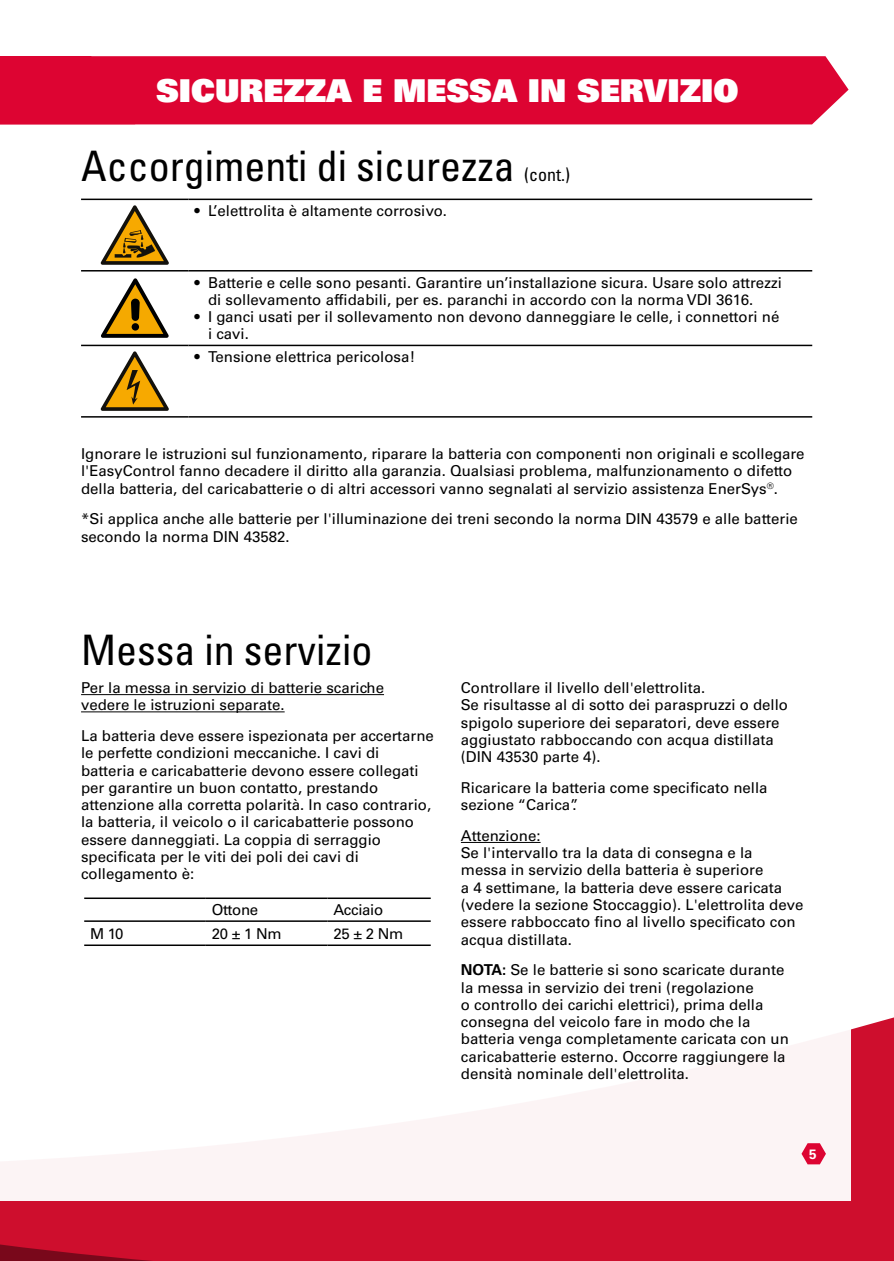
<style>
.page{position:relative;width:894px;height:1261px;background:#fff}
.page>*{position:absolute;margin:0;border:0;box-sizing:border-box;transform-origin:0 0}
.t1{font:condensed 42px "Univers LT Std";color:#000}
.t2{font:31.5px "Univers LT Std X Black";color:#fff}
.t3{font:condensed 18px "Univers LT Std";color:#000}
.t4{font:15px/17.2px "Univers LT Std";color:#000}
.t5{font:15px "Univers LT Std";letter-spacing:-.02em;color:#000}
.t6{font:700 13.5px "Univers LT Std";color:#fff}
.s1{font-weight:700}
</style>
<div class="page">
<div style="left:0;top:1017px;width:893px;height:243px;background:#ce0e2d"></div>
<div style="left:0;top:911px;width:850px;height:289px;background:#fff"></div>
<svg style="left:801px;top:1143px;width:24px;height:21px"></svg>
<div style="left:135px;top:56px;width:713px;height:68px;background:#dd0432"></div>
<div style="left:0;top:56px;width:135px;height:68px;background:#dd0432"></div>
<hr style="left:81px;top:198px;width:107px;height:2px;background:#000">
<hr style="left:188px;top:198px;width:624px;height:2px;background:#000">
<hr style="left:81px;top:270px;width:107px;height:1px;background:#000">
<hr style="left:188px;top:270px;width:624px;height:1px;background:#000">
<hr style="left:81px;top:345px;width:107px;height:1px;background:#000">
<hr style="left:188px;top:345px;width:624px;height:1px;background:#000">
<hr style="left:81px;top:416px;width:107px;height:1px;background:#000">
<hr style="left:188px;top:416px;width:624px;height:1px;background:#000">
<svg style="left:101px;top:205px;width:68px;height:60px"></svg>
<svg style="left:101px;top:278px;width:68px;height:60px"></svg>
<svg style="left:101px;top:351px;width:68px;height:60px"></svg>
<hr style="left:81px;top:694px;width:303px;height:1px;background:#000">
<hr style="left:81px;top:711px;width:203px;height:1px;background:#000">
<hr style="left:84px;top:897px;width:122px;height:2px;background:#000">
<hr style="left:206px;top:897px;width:121px;height:2px;background:#000">
<hr style="left:327px;top:897px;width:103px;height:2px;background:#000">
<hr style="left:84px;top:920px;width:122px;height:1px;background:#000">
<hr style="left:206px;top:920px;width:121px;height:1px;background:#000">
<hr style="left:327px;top:920px;width:103px;height:1px;background:#000">
<hr style="left:84px;top:944px;width:122px;height:2px;background:#000">
<hr style="left:206px;top:944px;width:121px;height:2px;background:#000">
<hr style="left:327px;top:944px;width:103px;height:2px;background:#000">
<hr style="left:460px;top:842px;width:80px;height:1px;background:#000">
<h2 class="t2" style="left:156px;top:70px;width:583px">SICUREZZA E MESSA IN SERVIZIO</h2>
<h1 class="t1" style="left:81px;top:140px;width:435px">Accorgimenti di sicurezza</h1>
<p class="t4" style="left:194px;top:202px;width:254px">• L’elettrolita è altamente corrosivo.</p>
<p class="t3" style="left:524px;top:163px;width:48px">(cont.)</p>
<p class="t4" style="left:208px;top:274px;width:575px;text-indent:-14px">• Batterie e celle sono pesanti. Garantire un’installazione sicura. Usare solo attrezzi di sollevamento affidabili, per es. paranchi in accordo con la norma VDI 3616.</p>
<p class="t4" style="left:208px;top:308px;width:572px;text-indent:-14px">• I ganci usati per il sollevamento non devono danneggiare le celle, i connettori né i cavi.</p>
<p class="t4" style="left:194px;top:348px;width:222px">• Tensione elettrica pericolosa!</p>
<p class="t4" style="left:81px;top:445px;width:724px">Ignorare le istruzioni sul funzionamento, riparare la batteria con componenti non originali e scollegare l'EasyControl fanno decadere il diritto alla garanzia. Qualsiasi problema, malfunzionamento o difetto della batteria, del caricabatterie o di altri accessori vanno segnalati al servizio assistenza EnerSys<sup>®</sup>.</p>
<p class="t4" style="left:81px;top:510px;width:718px">*Si applica anche alle batterie per l'illuminazione dei treni secondo la norma DIN 43579 e alle batterie secondo la norma DIN 43582.</p>
<h1 class="t1" style="left:81px;top:623px;width:293px">Messa in servizio</h1>
<p class="t4" style="left:81px;top:679px;width:304px">Per la messa in servizio di batterie scariche vedere le istruzioni separate.</p>
<p class="t4" style="left:81px;top:727px;width:354px">La batteria deve essere ispezionata per accertarne le perfette condizioni meccaniche. I cavi di batteria e caricabatterie devono essere collegati per garantire un buon contatto, prestando attenzione alla corretta polarità. In caso contrario, la batteria, il veicolo o il caricabatterie possono essere danneggiati. La coppia di serraggio specificata per le viti dei poli dei cavi di collegamento è:</p>
<p class="t4" style="left:212px;top:901px;width:48px">Ottone</p>
<p class="t5" style="left:333px;top:900px;width:51px">Acciaio</p>
<p class="t4" style="left:90px;top:924px;width:35px">M 10</p>
<p class="t4" style="left:212px;top:924px;width:71px">20 ± 1 Nm</p>
<p class="t4" style="left:333px;top:924px;width:71px">25 ± 2 Nm</p>
<p class="t4" style="left:460px;top:679px;width:328px">Controllare il livello dell'elettrolita.<br>Se risultasse al di sotto dei paraspruzzi o dello spigolo superiore dei separatori, deve essere aggiustato rabboccando con acqua distillata (DIN 43530 parte 4).</p>
<p class="t4" style="left:460px;top:779px;width:308px">Ricaricare la batteria come specificato nella sezione “Carica”.</p>
<p class="t4" style="left:460px;top:827px;width:344px">Attenzione:<br>Se l'intervallo tra la data di consegna e la<br>messa in servizio della batteria è superiore<br>a 4 settimane, la batteria deve essere caricata (vedere la sezione Stoccaggio). L'elettrolita deve essere rabboccato fino al livello specificato con acqua distillata.</p>
<p class="t4" style="left:460px;top:961px;width:329px"><span class="s1">NOTA:</span> Se le batterie si sono scaricate durante la messa in servizio dei treni (regolazione<br>o controllo dei carichi elettrici), prima della consegna del veicolo fare in modo che la batteria venga completamente caricata con un caricabatterie esterno. Occorre raggiungere la densità nominale dell'elettrolita.</p>
<p class="t6" style="left:808px;top:1145px;width:9px">5</p>
</div>
